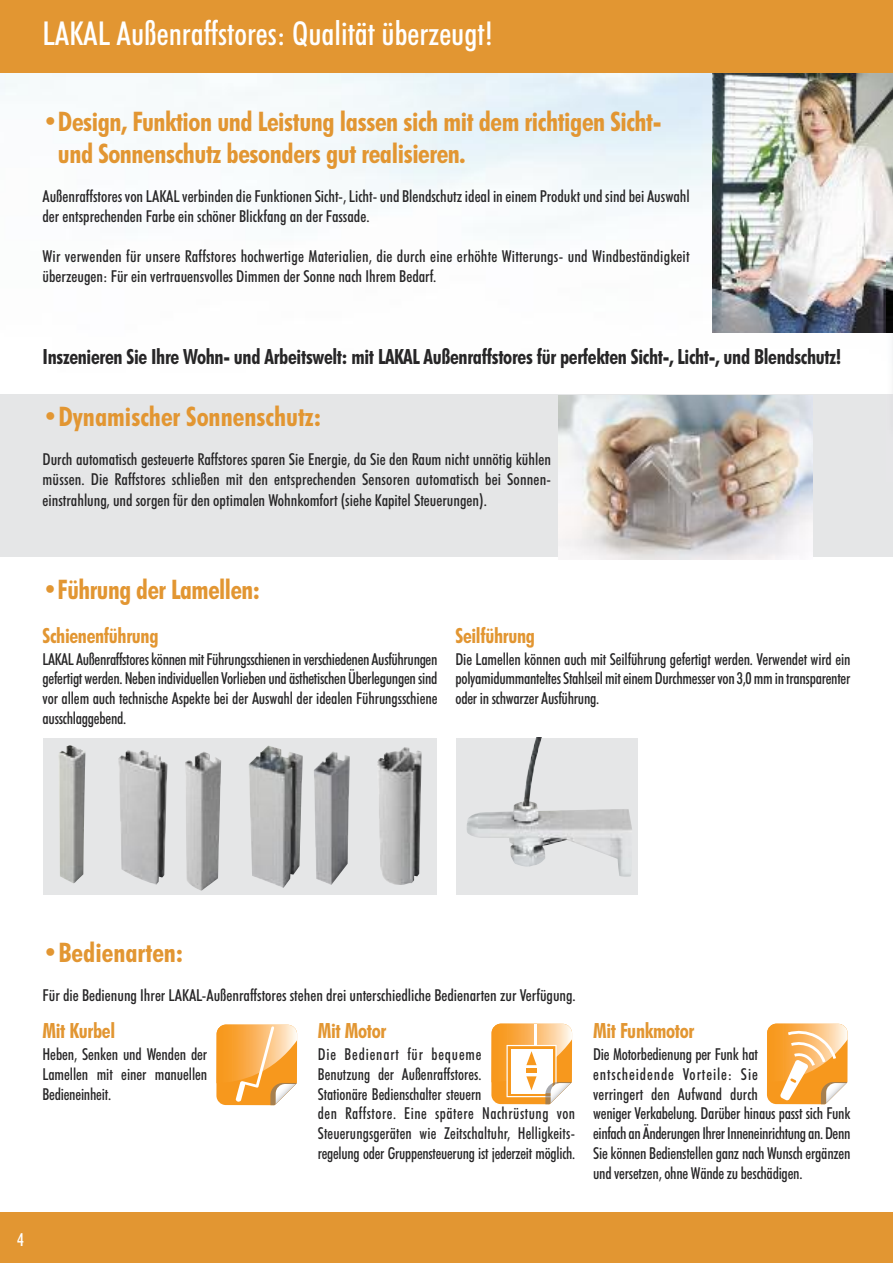
<style>
.page{position:relative;width:893px;height:1263px;background:#fff}
.page>*{position:absolute;margin:0;border:0;box-sizing:border-box;transform-origin:0 0}
.t1{font:500 condensed 33px "Futura BT";color:#fff}
.t2{font:700 condensed 27px/32.4px "Futura BT";letter-spacing:-.015em;color:#e29632}
.t3{font:700 condensed 21px "Futura BT";letter-spacing:-.015em;color:#272627}
.t4{font:700 condensed 21px "Futura BT";letter-spacing:-.015em;color:#e29632}
.t5{font:500 condensed 18px "Futura BT";color:#fff}
.t6{font:500 condensed 16.5px/19.8px "Futura BT";color:#272627;text-align:justify}
.t7{font:500 condensed 16.5px/19.8px "Futura BT";color:#272627;scale:.95 1}
</style>
<div class="page">
<img style="left:0;top:72px;width:886px;height:323px">
<div style="left:0;top:395px;width:893px;height:162px;background:#e5e6e7"></div>
<div style="left:0;top:1212px;width:893px;height:51px;background:#e29632"></div>
<div style="left:43px;top:738px;width:93px;height:156px;background:#e5e6e7"></div>
<img style="left:59px;top:745px;width:27px;height:138px">
<div style="left:109px;top:738px;width:140px;height:157px;background:#e5e6e7"></div>
<img style="left:118px;top:750px;width:50px;height:134px">
<img style="left:185px;top:752px;width:36px;height:138px">
<div style="left:238px;top:738px;width:127px;height:156px;background:#e5e6e7"></div>
<img style="left:249px;top:746px;width:54px;height:142px">
<img style="left:314px;top:751px;width:36px;height:134px">
<img style="left:712px;top:72px;width:181px;height:261px">
<div style="left:363px;top:738px;width:74px;height:157px;background:#e5e6e7"></div>
<img style="left:377px;top:747px;width:44px;height:138px">
<div style="left:456px;top:738px;width:181px;height:157px;background:#e5e6e7"></div>
<img style="left:467px;top:738px;width:165px;height:139px">
<div style="left:0;top:0;width:893px;height:72px;background:#e29632"></div>
<img style="left:558px;top:396px;width:254px;height:163px">
<div style="left:215px;top:1022px;width:85px;height:85px;background:linear-gradient(to bottom,#fefaf5,#fff)"></div>
<svg style="left:216px;top:1024px;width:81px;height:81px;background:#f7b25b"></svg>
<svg style="left:500px;top:1033px;width:73px;height:72px"></svg>
<svg style="left:491px;top:1023px;width:81px;height:81px"></svg>
<svg style="left:775px;top:1104px;width:51px;height:1px"></svg>
<svg style="left:767px;top:1023px;width:81px;height:81px"></svg>
<img style="left:886px;top:239px;width:7px;height:156px">
<h1 class="t1" style="left:43px;top:14px;width:453px">LAKAL Außenraffstores: Qualität überzeugt!</h1>
<h2 class="t2" style="left:58px;top:106px;width:605px;text-indent:-15px">•Design, Funktion und Leistung lassen sich mit dem richtigen Sicht&shy;und Sonnenschutz besonders gut realisieren.</h2>
<p class="t6" style="left:43px;top:187px;width:649px">Außenraffstores von LAKAL verbinden die Funktionen Sicht-, Licht- und Blendschutz ideal in einem Produkt und sind bei Auswahl der entsprechenden Farbe ein schöner Blickfang an der Fassade.</p>
<p class="t6" style="left:43px;top:246px;width:649px">Wir verwenden für unsere Raffstores hochwertige Materialien, die durch eine erhöhte Witterungs- und Windbeständigkeit überzeugen: Für ein vertrauensvolles Dimmen der Sonne nach Ihrem Bedarf.</p>
<p class="t3" style="left:43px;top:345px;width:800px">Inszenieren Sie Ihre Wohn- und Arbeitswelt: mit LAKAL Außenraffstores für perfekten Sicht-, Licht-, und Blendschutz!</p>
<h2 class="t2" style="left:43px;top:401px;width:280px">•Dynamischer Sonnenschutz:</h2>
<p class="t6" style="left:43px;top:449px;width:510px;line-height:20.4px">Durch automatisch gesteuerte Raffstores sparen Sie Energie, da Sie den Raum nicht unnötig kühlen müssen. Die Raffstores schließen mit den entsprechenden Sensoren automatisch bei Sonnen&shy;einstrahlung, und sorgen für den optimalen Wohnkomfort (siehe Kapitel Steuerungen).</p>
<h2 class="t2" style="left:43px;top:574px;width:219px">•Führung der Lamellen:</h2>
<p class="t4" style="left:43px;top:623px;width:118px">Schienenführung</p>
<p class="t6" style="left:43px;top:649px;width:396px">LAKAL AußenraffstoreskönnenmitFührungsschieneninverschiedenen Ausführungen gefertigt werden. Nebenindividuellen Vorliebenundästhetischen Überlegungensind vor allem auch technische Aspekte bei der Auswahl der idealen Führungsschiene ausschlaggebend.</p>
<p class="t4" style="left:455px;top:623px;width:81px">Seilführung</p>
<p class="t6" style="left:455px;top:649px;width:396px">Die Lamellen können auch mit Seilführung gefertigt werden. Verwendet wird ein polyamidummanteltesStahlseilmiteinemDurchmesservon3,0mmintransparenter oder in schwarzer Ausführung.</p>
<h2 class="t2" style="left:43px;top:937px;width:142px">•Bedienarten:</h2>
<p class="t6" style="left:43px;top:985px;width:535px">Für die Bedienung Ihrer LAKAL-Außenraffstores stehen drei unterschiedliche Bedienarten zur Verfügung.</p>
<p class="t4" style="left:43px;top:1018px;width:74px">Mit Kurbel</p>
<p class="t6" style="left:43px;top:1044px;width:166px">Heben, Senken und Wenden der Lamellen mit einer manuellen Bedieneinheit.</p>
<p class="t4" style="left:318px;top:1018px;width:70px">Mit Motor</p>
<p class="t7" style="left:318px;top:1044px;width:272px">Die Bedienart für bequeme<br>Benutzung der Außenraffstores.<br>Stationäre Bedienschalter steuern<br>den Raffstore. Eine spätere Nachrüstung von Steuerungsgeräten wie Zeitschaltuhr, Helligkeits&shy;regelung oder Gruppensteuerung ist jederzeit möglich.</p>
<p class="t4" style="left:593px;top:1018px;width:103px">Mit Funkmotor</p>
<p class="t6" style="left:593px;top:1044px;width:259px;text-align:left">Die Motorbedienung per Funk hat<br>entscheidende Vorteile: Sie<br>verringert den Aufwand durch<br>weniger Verkabelung. Darüber hinaus passt sich Funk einfachan ÄnderungenIhrerInneneinrichtungan. Denn Sie können Bedienstellen ganz nach Wunsch ergänzen und versetzen, ohne Wände zu beschädigen.</p>
<p class="t5" style="left:17px;top:1229px;width:8px">4</p>
</div>
